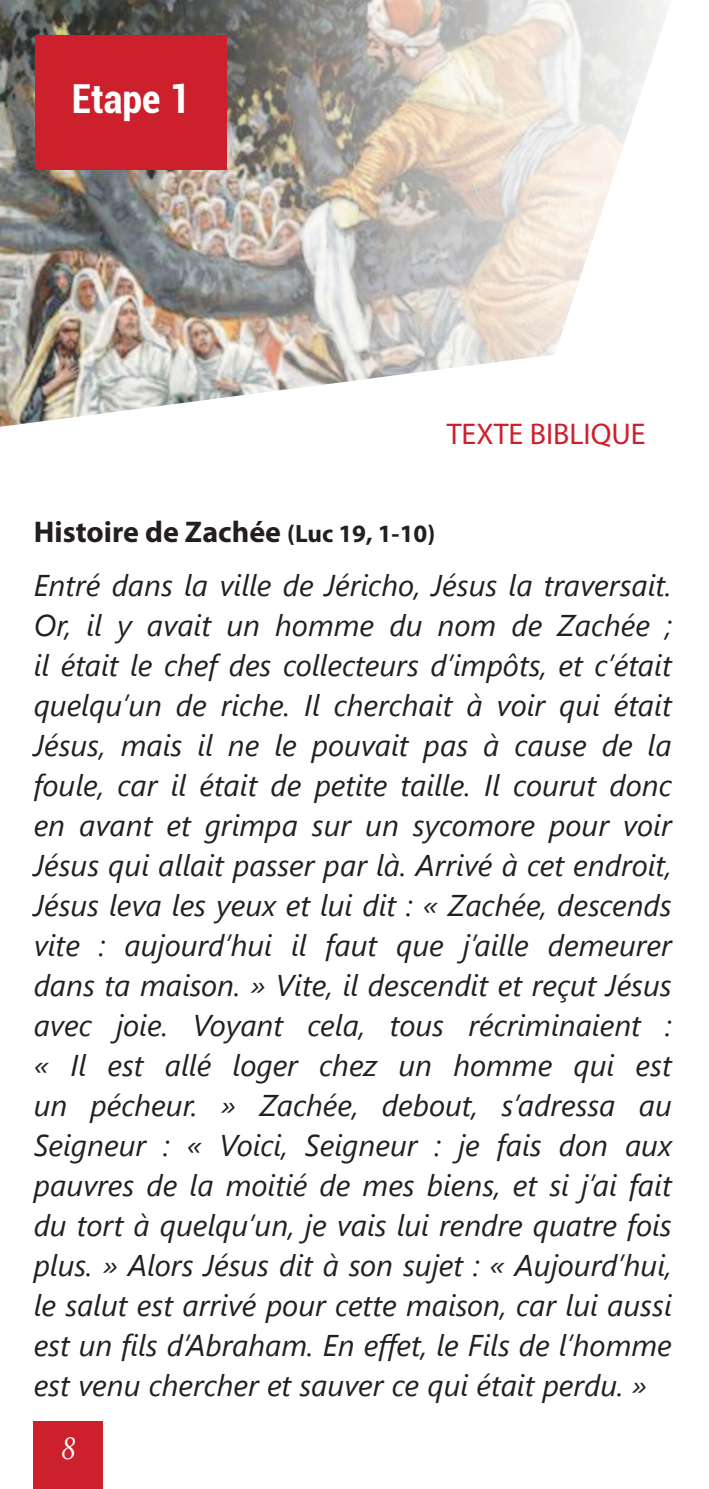
<style>
.page{position:relative;width:709px;height:1489px;background:#fff}
.page>*{position:absolute;margin:0;border:0;box-sizing:border-box;transform-origin:0 0}
.t1{font:700 condensed 40px "Roboto";color:#fff}
.t2{font:italic 30px/40px "Segoe UI";color:#231f20;text-align:justify}
.t3{font:700 30px "Myriad Pro";color:#231f20}
.t4{font:30px "Myriad Pro";color:#cd202d}
.t5{font:italic 30px "Apolline";color:#fff}
.s1{font-size:25px}
</style>
<div class="page">
<div style="left:34px;top:1421px;width:69px;height:67px;background:#cd202d"></div>
<img style="left:0;top:0;width:667px;height:427px">
<div style="left:35px;top:35px;width:192px;height:135px;background:#cd202d"></div>
<h1 class="t1" style="left:72px;top:83px;width:120px">Etape 1</h1>
<p class="t4" style="left:446px;top:419px;width:200px">TEXTE BIBLIQUE</p>
<p class="t3" style="left:34px;top:520px;width:403px">Histoire de Zachée <span class="s1">(Luc 19, 1-10)</span></p>
<p class="t2" style="left:34px;top:568px;width:639px">Entré dans la ville de Jéricho, Jésus la traversait.<br>Or, il y avait un homme du nom de Zachée ; il était le chef des collecteurs d’impôts, et c’était quelqu’un de riche. Il cherchait à voir qui était Jésus, mais il ne le pouvait pas à cause de la foule, car il était de petite taille. Il courut donc en avant et grimpa sur un sycomore pour voir Jésus qui allait passer par là. Arrivé à cet endroit, Jésus leva les yeux et lui dit : « Zachée, descends vite : aujourd’hui il faut que j’aille demeurer dans ta maison. » Vite, il descendit et reçut Jésus avec joie. Voyant cela, tous récriminaient : « Il est allé loger chez un homme qui est un pécheur. » Zachée, debout, s’adressa au Seigneur : « Voici, Seigneur : je fais don aux pauvres de la moitié de mes biens, et si j’ai fait du tort à quelqu’un, je vais lui rendre quatre fois plus. » Alors Jésus dit à son sujet : « Aujourd’hui, le salut est arrivé pour cette maison, car lui aussi est un fils d’Abraham. En effet, le Fils de l’homme est venu chercher et sauver ce qui était perdu. »</p>
<p class="t5" style="left:61px;top:1437px;width:16px">8</p>
</div>
